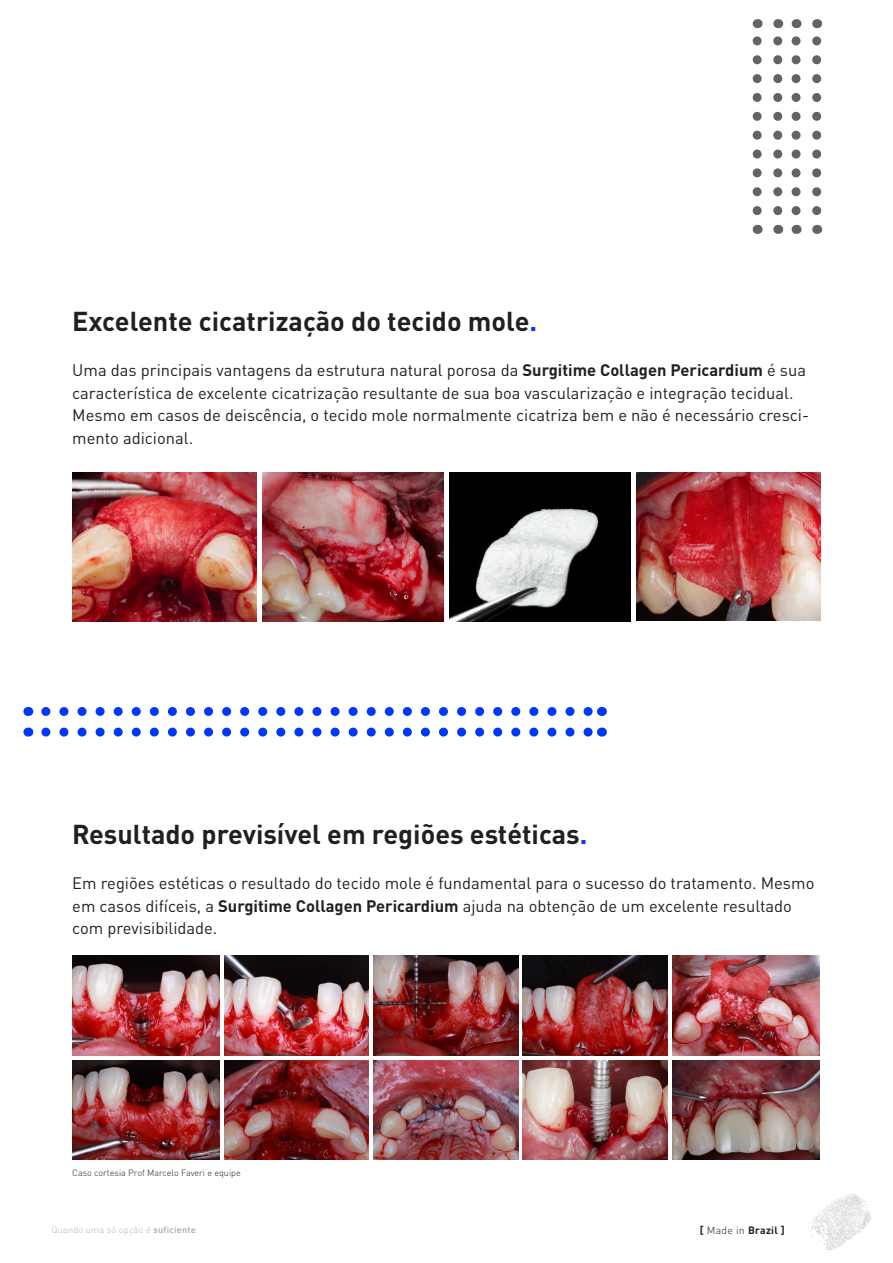
<style>
.page{position:relative;width:893px;height:1263px;background:#fff}
.page>*{position:absolute;margin:0;border:0;box-sizing:border-box;transform-origin:0 0}
.t1{font:700 27px "DIN Pro";color:#231f20}
.t2{font:16.5px/22.5px "DIN Pro";color:#231f20}
.t3{font:700 10.5px "DIN Pro";letter-spacing:.025em;color:#231f20}
.t4{font:300 9px "DIN Pro";color:#231f20}
.t5{font:300 9px "DIN Pro";letter-spacing:.025em;color:#b2b3b7}
.s1{color:#0137fb}
.s2{font-weight:700}
.s3{font-weight:300}
</style>
<div class="page">
<svg style="left:809px;top:1193px;width:62px;height:57px"></svg>
<img style="left:72px;top:472px;width:184px;height:150px">
<img style="left:262px;top:472px;width:181px;height:150px">
<img style="left:449px;top:472px;width:182px;height:150px">
<img style="left:637px;top:472px;width:184px;height:148px">
<img style="left:72px;top:956px;width:147px;height:99px">
<img style="left:224px;top:956px;width:145px;height:99px">
<img style="left:373px;top:956px;width:145px;height:99px">
<img style="left:523px;top:956px;width:145px;height:99px">
<img style="left:672px;top:956px;width:148px;height:99px">
<img style="left:72px;top:1060px;width:147px;height:100px">
<img style="left:224px;top:1060px;width:145px;height:100px">
<img style="left:373px;top:1060px;width:145px;height:100px">
<img style="left:523px;top:1060px;width:145px;height:100px">
<img style="left:672px;top:1060px;width:148px;height:100px">
<svg style="left:46px;top:707px;width:546px;height:9px"></svg>
<svg style="left:46px;top:727px;width:546px;height:9px"></svg>
<svg style="left:792px;top:19px;width:9px;height:192px"></svg>
<svg style="left:812px;top:19px;width:9px;height:192px"></svg>
<svg style="left:753px;top:19px;width:9px;height:192px"></svg>
<svg style="left:773px;top:19px;width:9px;height:192px"></svg>
<p class="t1" style="left:72px;top:299px;width:466px">Excelente cicatrização do tecido mole<span class="s1">.</span></p>
<p class="t2" style="left:72px;top:358px;width:738px">Uma das principais vantagens da estrutura natural porosa da <span class="s2">Surgitime Collagen Pericardium</span> é sua característica de excelente cicatrização resultante de sua boa vascularização e integração tecidual.<br>Mesmo em casos de deiscência, o tecido mole normalmente cicatriza bem e não é necessário cresci&shy;mento adicional.</p>
<p class="t1" style="left:72px;top:812px;width:517px">Resultado previsível em regiões estéticas<span class="s1">.</span></p>
<p class="t2" style="left:72px;top:870px;width:744px">Em regiões estéticas o resultado do tecido mole é fundamental para o sucesso do tratamento. Mesmo em casos difíceis, a <span class="s2">Surgitime Collagen Pericardium</span> ajuda na obtenção de um excelente resultado com previsibilidade.</p>
<p class="t4" style="left:72px;top:1166px;width:170px">Caso cortesia Prof Marcelo Faveri e equipe</p>
<p class="t5" style="left:52px;top:1223px;width:148px">Quando uma só opção é <span class="s2">suficiente</span>.</p>
<p class="t3" style="left:700px;top:1222px;width:86px">[ <span class="s3">Made in</span> Brazil ]</p>
</div>
